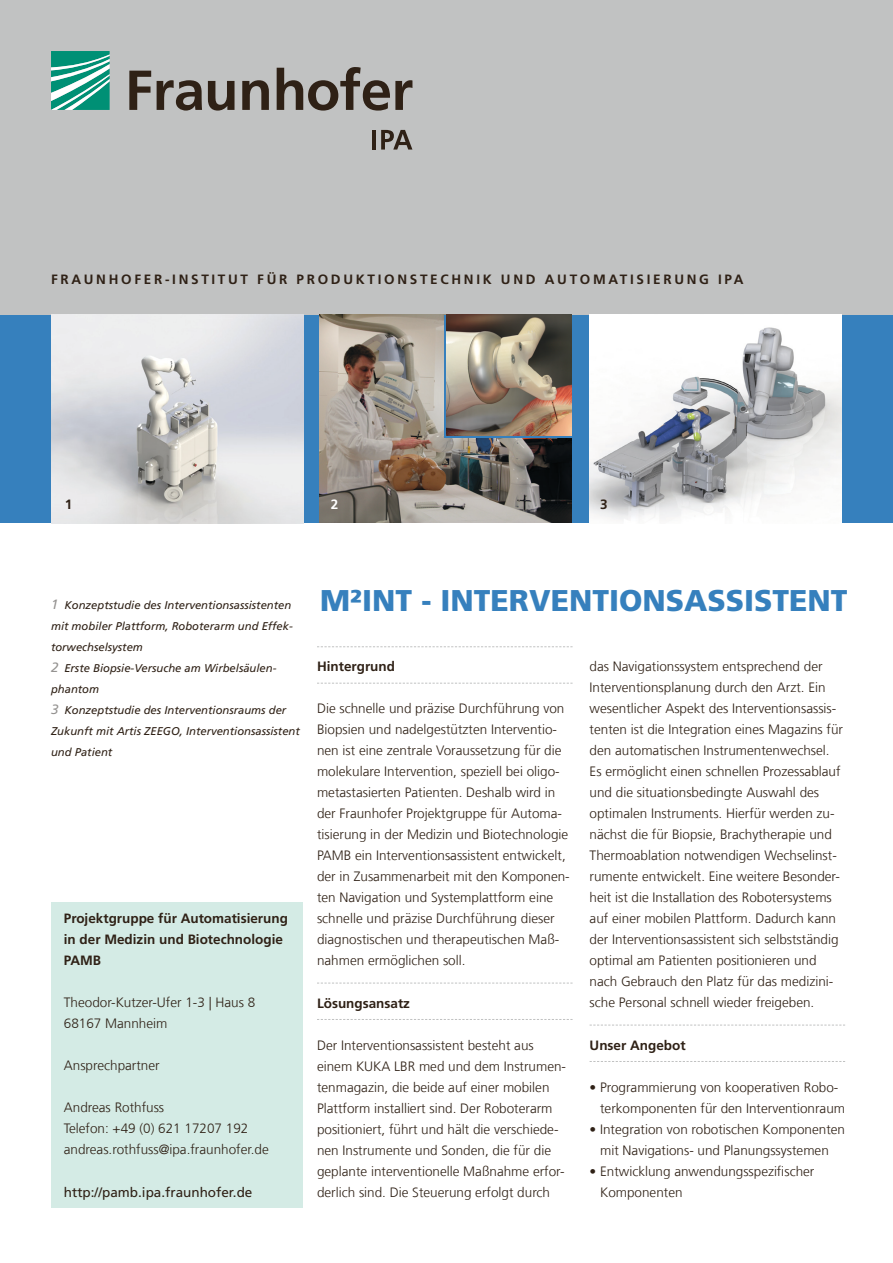
<style>
.page{position:relative;width:893px;height:1263px;background:#fff}
.page>*{position:absolute;margin:0;border:0;box-sizing:border-box;transform-origin:0 0}
.t1{font:900 30px "Frutiger LT Com";color:#3680bd}
.t2{font:300 13.5px/21px "Frutiger LT Com";color:#2f2116}
._03_DIN_A5___Zwische{font:700 13.5px/21px "Frutiger LT Com";color:#2f2116}
._03_DIN_A5___Zwische-2{font:700 13.5px "Frutiger LT Com";letter-spacing:.2em;color:#2f2116}
.t3{font:13.5px "Frutiger LT Com";color:#2f2116}
.t4{font:700 13.5px "Frutiger LT Com";color:#fff}
.t5{font:italic 11.25px/21px "Frutiger LT Com";color:#2f2116}
.s1{font-size:13.5px;color:#959391}
</style>
<div class="page">
<div style="left:0;top:315px;width:893px;height:208px;background:#3680bd"></div>
<div style="left:0;top:0;width:893px;height:315px;background:#c1c2c2"></div>
<svg style="left:51px;top:51px;width:59px;height:59px;background:#4baf9c"></svg>
<svg style="left:129px;top:67px;width:283px;height:44px"></svg>
<hr style="left:372px;top:130px;width:4px;height:20px;background:#2f2116">
<svg style="left:381px;top:130px;width:31px;height:20px"></svg>
<svg style="left:317px;top:646px;width:256px;height:1px"></svg>
<svg style="left:317px;top:683px;width:256px;height:1px"></svg>
<svg style="left:317px;top:983px;width:256px;height:1px"></svg>
<svg style="left:317px;top:1019px;width:256px;height:1px"></svg>
<svg style="left:590px;top:1025px;width:255px;height:1px"></svg>
<svg style="left:590px;top:1061px;width:255px;height:1px"></svg>
<img style="left:51px;top:315px;width:252px;height:208px">
<img style="left:319px;top:315px;width:253px;height:207px">
<svg style="left:444px;top:315px;width:128px;height:123px"></svg>
<img style="left:446px;top:315px;width:126px;height:120px">
<img style="left:590px;top:315px;width:252px;height:208px">
<div style="left:51px;top:903px;width:252px;height:305px;background:#d4ebe5"></div>
<p class="_03_DIN_A5___Zwische-2" style="left:51px;top:271px;width:694px">FRAUNHOFER-INSTITUT FÜR PRODUKTIONSTECHNIK UND AUTOMATISIERUNG IPA</p>
<p class="_03_DIN_A5___Zwische" style="left:65px;top:494px;width:9px">1</p>
<p class="t4" style="left:331px;top:496px;width:9px">2</p>
<p class="_03_DIN_A5___Zwische" style="left:600px;top:494px;width:9px">3</p>
<p class="t5" style="left:51px;top:594px;width:242px"><span class="s1">1</span> Konzeptstudie des Interventionsassistenten</p>
<p class="t1" style="left:320px;top:583px;width:529px">M²INT - INTERVENTIONSASSISTENT</p>
<p class="t5" style="left:51px;top:615px;width:243px">mit mobiler Plattform, Roboterarm und Effek&shy;torwechselsystem</p>
<p class="t5" style="left:51px;top:657px;width:227px"><span class="s1">2</span> Erste Biopsie-Versuche am Wirbelsäulen&shy;phantom</p>
<p class="t5" style="left:51px;top:699px;width:250px"><span class="s1">3</span> Konzeptstudie des Interventionsraums der<br>Zukunft mit Artis ZEEGO, Interventionsassistent und Patient</p>
<p class="_03_DIN_A5___Zwische" style="left:317px;top:656px;width:80px">Hintergrund</p>
<p class="t2" style="left:317px;top:698px;width:254px">Die schnelle und präzise Durchführung von Biopsien und nadelgestützten Interventio&shy;nen ist eine zentrale Voraussetzung für die molekulare Intervention, speziell bei oligo&shy;metastasierten Patienten. Deshalb wird in der Fraunhofer Projektgruppe für Automa&shy;tisierung in der Medizin und Biotechnologie PAMB ein Interventionsassistent entwickelt, der in Zusammenarbeit mit den Komponen-</p>
<p class="t2" style="left:317px;top:887px;width:244px">ten Navigation und Systemplattform eine schnelle und präzise Durchführung dieser diagnostischen und therapeutischen Maß&shy;nahmen ermöglichen soll.</p>
<p class="_03_DIN_A5___Zwische" style="left:317px;top:992px;width:94px">Lösungsansatz</p>
<p class="t2" style="left:317px;top:1034px;width:251px">Der Interventionsassistent besteht aus einem KUKA LBR med und dem Instrumen&shy;tenmagazin, die beide auf einer mobilen Plattform installiert sind. Der Roboterarm positioniert, führt und hält die verschiede&shy;nen Instrumente und Sonden, die für die geplante interventionelle Maßnahme erfor&shy;derlich sind. Die Steuerung erfolgt durch</p>
<p class="t2" style="left:590px;top:656px;width:255px">das Navigationssystem entsprechend der Interventionsplanung durch den Arzt. Ein wesentlicher Aspekt des Interventionsassis&shy;tenten ist die Integration eines Magazins für den automatischen Instrumentenwechsel.<br>Es ermöglicht einen schnellen Prozessablauf und die situationsbedingte Auswahl des optimalen Instruments. Hierfür werden zu&shy;nächst die für Biopsie, Brachytherapie und Thermoablation notwendigen Wechselinst&shy;rumente entwickelt. Eine weitere Besonder&shy;heit ist die Installation des Robotersystems auf einer mobilen Plattform. Dadurch kann der Interventionsassistent sich selbstständig optimal am Patienten positionieren und nach Gebrauch den Platz für das medizini&shy;sche Personal schnell wieder freigeben.</p>
<p class="_03_DIN_A5___Zwische" style="left:590px;top:1034px;width:97px">Unser Angebot</p>
<p class="t2" style="left:600px;top:1076px;width:247px;text-indent:-11px">• Programmierung von kooperativen Robo&shy;terkomponenten für den Interventionraum</p>
<p class="t2" style="left:590px;top:1118px;width:257px;text-align:center">• Integration von robotischen Komponenten mit Navigations- und Planungssystemen</p>
<p class="t2" style="left:600px;top:1160px;width:216px;text-indent:-11px">• Entwicklung anwendungsspezifischer<br>Komponenten</p>
<p class="_03_DIN_A5___Zwische" style="left:64px;top:908px;width:226px">Projektgruppe für Automatisierung in der Medizin und Biotechnologie<br>PAMB</p>
<p class="t2" style="left:64px;top:992px;width:193px">Theodor-Kutzer-Ufer 1-3 | Haus 8</p>
<p class="t2" style="left:64px;top:1013px;width:105px">68167 Mannheim</p>
<p class="t2" style="left:64px;top:1055px;width:97px">Ansprechpartner</p>
<p class="t2" style="left:64px;top:1097px;width:102px">Andreas Rothfuss</p>
<p class="t2" style="left:64px;top:1118px;width:186px">Telefon: +49 (0) 621 17207 192</p>
<p class="t2" style="left:64px;top:1139px;width:206px">andreas.rothfuss@ipa.fraunhofer.de</p>
<p class="t3" style="left:64px;top:1184px;width:190px">http://pamb.ipa.fraunhofer.de</p>
</div>
